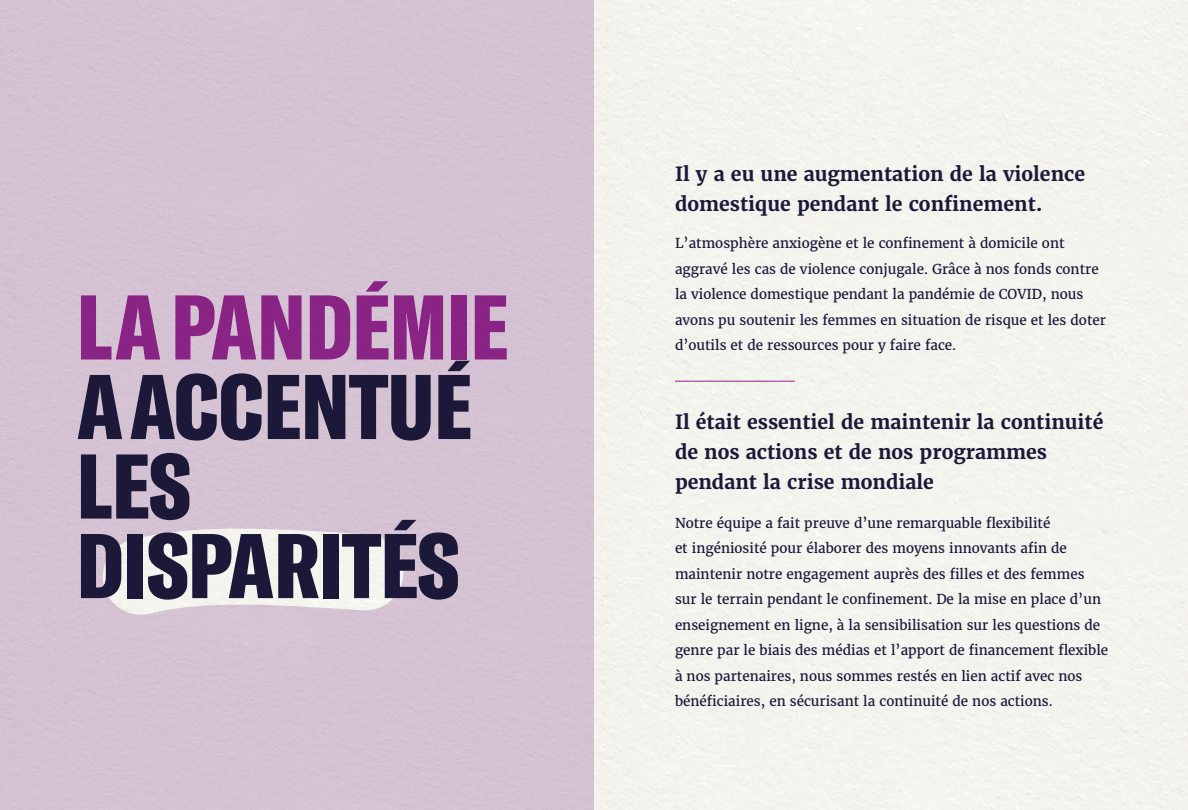
<style>
.page{position:relative;width:1188px;height:810px;background:#fff}
.page>*{position:absolute;margin:0;border:0;box-sizing:border-box;transform-origin:0 0}
.t1{font:900 extra-condensed 90.3px/79.5px "GT America";color:#1e1a3d}
.t2{font:900 extra-condensed 90.3px "GT America";color:#90268f}
.t3{font:700 19.5px/30px "Merriweather";color:#1e1a3d}
.t4{font:13.5px/25.5px "Merriweather";color:#1e1a3d}
</style>
<div class="page">
<img style="left:0;top:0;width:1188px;height:810px">
<p class="t2" style="left:77px;top:272px;width:433px">LA PANDÉMIE</p>
<p class="t1" style="left:77px;top:367px;width:396px">A ACCENTUÉ<br>LES<br>DISPARITÉS</p>
<p class="t3" style="left:675px;top:159px;width:412px">Il y a eu une augmentation de la violence domestique pendant le confinement.</p>
<p class="t4" style="left:675px;top:231px;width:433px">L’atmosphère anxiogène et le confinement à domicile ont aggravé les cas de violence conjugale. Grâce à nos fonds contre la violence domestique pendant la pandémie de COVID, nous avons pu soutenir les femmes en situation de risque et les doter d’outils et de ressources pour y faire face.</p>
<p class="t3" style="left:675px;top:407px;width:430px">Il était essentiel de maintenir la continuité de nos actions et de nos programmes pendant la crise mondiale</p>
<p class="t4" style="left:675px;top:510px;width:435px">Notre équipe a fait preuve d’une remarquable flexibilité<br>et ingéniosité pour élaborer des moyens innovants afin de maintenir notre engagement auprès des filles et des femmes sur le terrain pendant le confinement. De la mise en place d’un enseignement en ligne, à la sensibilisation sur les questions de genre par le biais des médias et l’apport de financement flexible à nos partenaires, nous sommes restés en lien actif avec nos bénéficiaires, en sécurisant la continuité de nos actions.</p>
</div>
